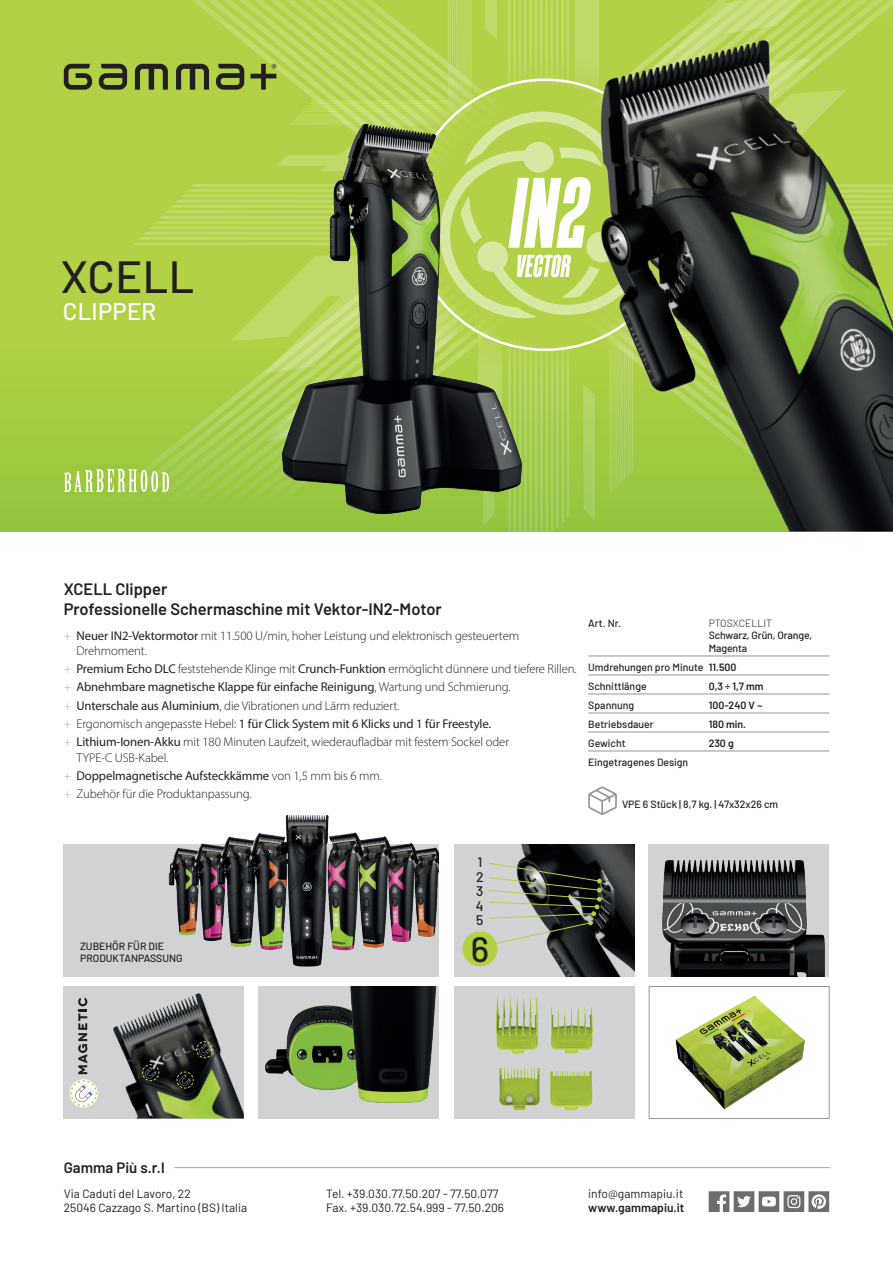
<style>
.page{position:relative;width:893px;height:1263px;background:#fff}
.page>*{position:absolute;margin:0;border:0;box-sizing:border-box;transform-origin:0 0}
.t1{font:500 45px "Barlow";letter-spacing:.01em;color:#231f20}
.t2{font:500 35.1px "Barlow";color:#231f20}
.t3{font:500 24px "Barlow";letter-spacing:.01em;color:#fff}
.t4{font:600 16.5px/19.8px "Barlow";color:#231f20}
.t5{font:600 15px "Barlow";color:#231f20}
.t6{font:500 13.8px/14.4px "Barlow";color:#231f20;text-align:justify}
.t7{font:300 12.75px/18.3px "Myriad Pro";letter-spacing:-.01em;color:#231f20}
.t8{font:12px/14.4px "Barlow";color:#231f20}
.t9{font:600 12px "Barlow";color:#231f20}
.t10{font:500 10.5px/12.6px "Barlow";color:#231f20}
.t11{font:600 10.5px "Barlow";color:#231f20}
.t12{font:300 10.5px "Barlow";color:#231f20}
.s1{color:#b2b3b7}
.s2{font-weight:400}
.s3{font-weight:600}
</style>
<div class="page">
<div style="left:0;top:0;width:64px;height:532px;background:#b1d246"></div>
<div style="left:79px;top:0;width:31px;height:532px;background:#b1d246"></div>
<svg style="left:110px;top:0;width:783px;height:532px;background:#b3d34d"></svg>
<svg style="left:362px;top:48px;width:168px;height:73px;background:#bad75d"></svg>
<svg style="left:440px;top:111px;width:90px;height:192px;background:#c5dd78"></svg>
<div style="left:64px;top:844px;width:375px;height:132px;background:#d1d2d4"></div>
<div style="left:649px;top:986px;width:180px;height:133px;border:1px solid #939598"></div>
<img style="left:454px;top:844px;width:180px;height:132px">
<div style="left:259px;top:987px;width:180px;height:132px;background:#d1d2d4"></div>
<div style="left:649px;top:844px;width:180px;height:132px;background:#d1d2d4"></div>
<img style="left:662px;top:860px;width:163px;height:116px">
<div style="left:64px;top:986px;width:180px;height:132px;background:#d1d2d4"></div>
<img style="left:113px;top:993px;width:131px;height:125px">
<div style="left:454px;top:986px;width:180px;height:132px;background:#d1d2d4"></div>
<svg style="left:0;top:303px;width:530px;height:228px;background:#a5cc45"></svg>
<img style="left:168px;top:815px;width:271px;height:152px">
<img style="left:280px;top:121px;width:244px;height:395px">
<img style="left:530px;top:6px;width:363px;height:525px">
<svg style="left:488px;top:862px;width:114px;height:83px;background:#6a6e65"></svg>
<div style="left:462px;top:931px;width:35px;height:35px;background:#b1d245;border-radius:50%"></div>
<img style="left:499px;top:1068px;width:41px;height:43px">
<img style="left:495px;top:997px;width:98px;height:57px">
<img style="left:550px;top:1071px;width:43px;height:40px">
<img style="left:675px;top:995px;width:130px;height:115px">
<img style="left:265px;top:1005px;width:73px;height:85px">
<img style="left:338px;top:987px;width:98px;height:116px">
<svg style="left:70px;top:997px;width:28px;height:110px"></svg>
<svg style="left:176px;top:1071px;width:18px;height:18px"></svg>
<svg style="left:142px;top:1064px;width:18px;height:17px"></svg>
<svg style="left:196px;top:1041px;width:18px;height:17px"></svg>
<svg style="left:588px;top:786px;width:29px;height:29px"></svg>
<hr style="left:588px;top:656px;width:121px;height:1px;background:#939598">
<hr style="left:709px;top:656px;width:120px;height:1px;background:#939598">
<hr style="left:588px;top:675px;width:121px;height:1px;background:#939598">
<hr style="left:709px;top:675px;width:120px;height:1px;background:#939598">
<hr style="left:588px;top:694px;width:121px;height:1px;background:#939598">
<hr style="left:709px;top:694px;width:120px;height:1px;background:#939598">
<hr style="left:588px;top:713px;width:121px;height:1px;background:#939598">
<hr style="left:709px;top:713px;width:120px;height:1px;background:#939598">
<hr style="left:588px;top:732px;width:121px;height:1px;background:#939598">
<hr style="left:709px;top:732px;width:120px;height:1px;background:#939598">
<hr style="left:588px;top:751px;width:121px;height:1px;background:#939598">
<hr style="left:709px;top:751px;width:120px;height:1px;background:#939598">
<svg style="left:64px;top:469px;width:105px;height:23px"></svg>
<hr style="left:174px;top:1167px;width:656px;height:1px;background:#a8a9ad">
<svg style="left:709px;top:1191px;width:120px;height:21px"></svg>
<svg style="left:216px;top:64px;width:28px;height:26px"></svg>
<svg style="left:64px;top:64px;width:28px;height:26px"></svg>
<svg style="left:99px;top:64px;width:28px;height:26px"></svg>
<svg style="left:135px;top:64px;width:33px;height:26px"></svg>
<svg style="left:176px;top:64px;width:33px;height:26px"></svg>
<svg style="left:250px;top:64px;width:26px;height:26px"></svg>
<h1 class="t1" style="left:61px;top:244px;width:135px">XCELL</h1>
<h3 class="t3" style="left:63px;top:294px;width:95px">CLIPPER</h3>
<p class="t4" style="left:64px;top:578px;width:379px">XCELL Clipper<br>Professionelle Schermaschine mit Vektor-IN2-Motor</p>
<p class="t7" style="left:77px;top:627px;width:444px;line-height:15.3px;text-indent:-13px"><span class="s1">+</span> <span class="s2">Neuer IN2-Vektormotor</span> mit 11.500 U/min, hoher Leistung und elektronisch gesteuertem<br>Drehmoment.</p>
<p class="t7" style="left:64px;top:660px;width:514px"><span class="s1">+</span> <span class="s2">Premium Echo DLC</span> feststehende Klinge mit <span class="s2">Crunch-Funktion</span> ermöglicht dünnere und tiefere Rillen. <span class="s1">+</span> <span class="s2">Abnehmbare magnetische Klappe für einfache Reinigung</span>, Wartung und Schmierung.<br><span class="s1">+</span> <span class="s2">Unterschale aus Aluminium</span>, die Vibrationen und Lärm reduziert.<br><span class="s1">+</span> Ergonomisch angepasste Hebel: <span class="s2">1 für Click System mit 6 Klicks und 1 für Freestyle.<br></span><span class="s1">+</span> <span class="s2">Lithium-Ionen-Akku</span> mit 180 Minuten Laufzeit, wiederaufladbar mit festem Sockel oder</p>
<p class="t7" style="left:64px;top:748px;width:320px;text-indent:13px">TYPE-C USB-Kabel.<br><span class="s1">+</span> <span class="s2">Doppelmagnetische Aufsteckkämme</span> von 1,5 mm bis 6 mm. <span class="s1">+</span> Zubehör für die Produktanpassung.</p>
<p class="t10" style="left:588px;top:616px;width:34px">Art. Nr.</p>
<p class="t12" style="left:709px;top:615px;width:65px">PTOSXCELLIT</p>
<p class="t10" style="left:709px;top:628px;width:105px">Schwarz, Grün, Orange,<br>Magenta</p>
<p class="t10" style="left:588px;top:656px;width:150px;line-height:19px">Umdrehungen pro Minute <span class="s3">11.500<br></span>Schnittlänge</p>
<p class="t11" style="left:709px;top:678px;width:56px">0,3 ÷ 1,7 mm</p>
<p class="t10" style="left:588px;top:698px;width:47px">Spannung</p>
<p class="t11" style="left:709px;top:697px;width:55px">100-240 V ~</p>
<p class="t10" style="left:588px;top:717px;width:67px">Betriebsdauer</p>
<p class="t11" style="left:709px;top:716px;width:39px">180 min.</p>
<p class="t10" style="left:588px;top:736px;width:39px">Gewicht</p>
<p class="t11" style="left:709px;top:735px;width:27px">230 g</p>
<p class="t10" style="left:588px;top:755px;width:101px">Eingetragenes Design</p>
<p class="t10" style="left:622px;top:797px;width:158px">VPE 6 Stück | 8,7 kg. | 47x32x26 cm</p>
<p class="t10" style="left:80px;top:939px;width:104px">ZUBEHÖR FÜR DIE<br>PRODUKTANPASSUNG</p>
<p class="t6" style="left:476px;top:854px;width:9px">1<br>2<br>3<br>4<br>5</p>
<h2 class="t2" style="left:471px;top:923px;width:20px">6</h2>
<p class="t5" style="left:64px;top:1156px;width:102px">Gamma Più s.r.l</p>
<p class="t8" style="left:64px;top:1185px;width:185px">Via Caduti del Lavoro, 22<br>25046 Cazzago S. Martino (BS) Italia</p>
<p class="t8" style="left:588px;top:1185px;width:97px">info@gammapiu.it</p>
<p class="t8" style="left:326px;top:1185px;width:180px">Tel. +39.030.77.50.207 - 77.50.077<br>Fax. +39.030.72.54.999 - 77.50.206</p>
<p class="t9" style="left:588px;top:1199px;width:98px">www.gammapiu.it</p>
</div>
